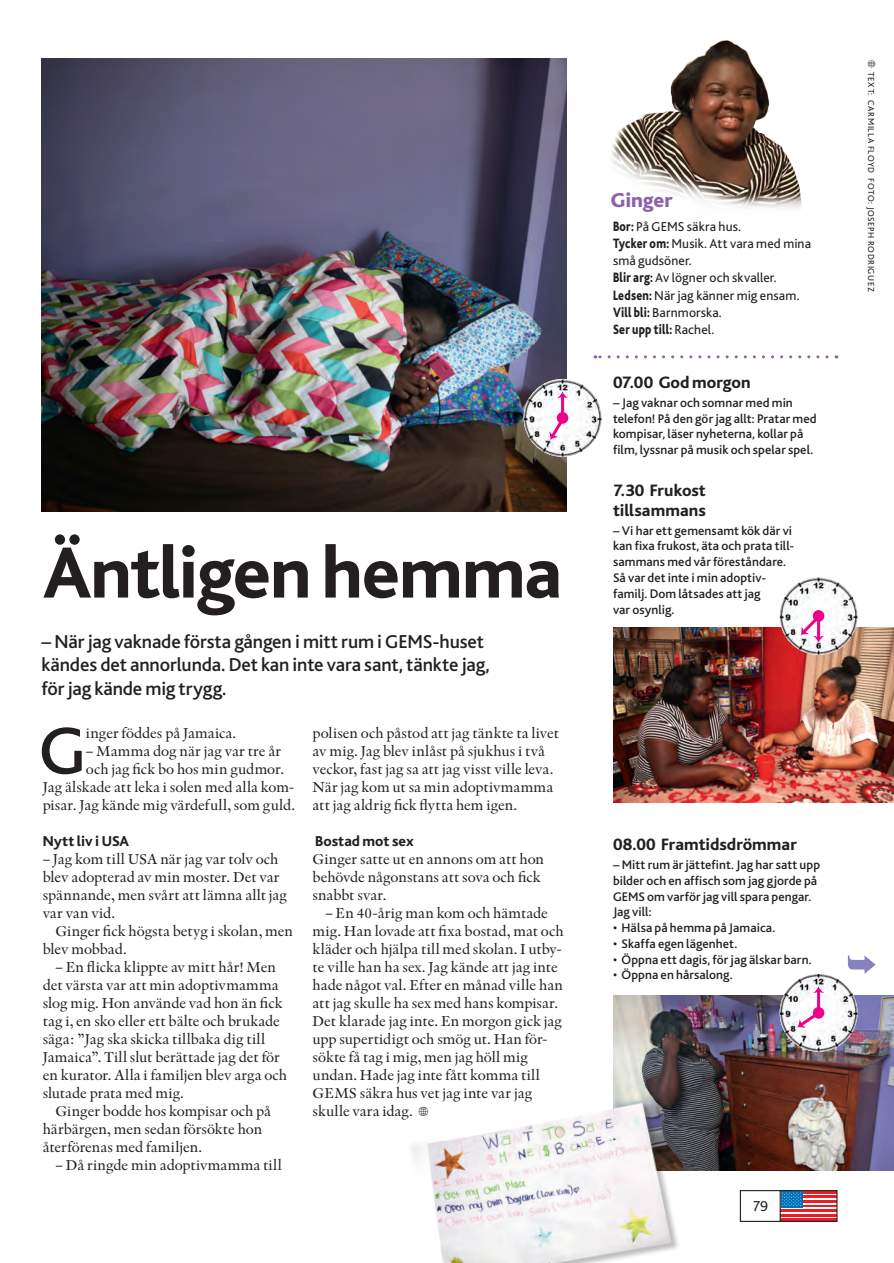
<style>
.page{position:relative;width:894px;height:1263px;background:#fff}
.page>*{position:absolute;margin:0;border:0;box-sizing:border-box;transform-origin:0 0}
.t1{font:800 75.45px "Bliss";letter-spacing:-.015em;color:#231f20}
.t2{font:500 69.6px "Bliss";color:#231f20}
.t3{font:800 21px "Bliss";letter-spacing:-.005em;color:#8c62aa}
.t4{font:500 19.5px/23.2px "Bliss";letter-spacing:-.005em;color:#231f20}
.t5{font:800 17.25px/20.2px "Bliss";color:#231f20}
.t6{font:15px/18px "Indigo";letter-spacing:-.005em;color:#231f20}
.t7{font:800 15px "Bliss";color:#231f20}
.t8{font:15px "Bliss";color:#231f20}
.t9{font:800 14.25px "Bliss";letter-spacing:.025em;color:#231f20;scale:.8 1}
.t10{font:13.5px/17.2px "Bliss";letter-spacing:.01em;color:#231f20}
.t11{font:500 13.05px/15.8px "Bliss";letter-spacing:.005em;color:#231f20}
.t12{font:9px "Bliss";letter-spacing:.07em;color:#231f20}
.s1{font-family:"Carta";font-size:13.5px}
.s2{font-weight:800;font-size:14.25px}
.s3{font-weight:400;font-size:13.5px}
</style>
<div class="page">
<div style="left:739px;top:1190px;width:53px;height:31px;border:1px solid #231f20"></div>
<hr style="left:802px;top:1191px;width:34px;height:2px;background:#ee1d23">
<hr style="left:802px;top:1195px;width:34px;height:3px;background:#ee1d23">
<hr style="left:802px;top:1200px;width:34px;height:2px;background:#ee1d23">
<hr style="left:802px;top:1204px;width:34px;height:3px;background:#ee1d23">
<hr style="left:780px;top:1207px;width:56px;height:2px;background:#fff">
<hr style="left:780px;top:1211px;width:56px;height:3px;background:#fff">
<hr style="left:780px;top:1216px;width:56px;height:2px;background:#fff">
<hr style="left:780px;top:1218px;width:56px;height:3px;background:#ee1d23">
<svg style="left:781px;top:1192px;width:21px;height:15px"></svg>
<svg style="left:781px;top:1192px;width:19px;height:14px"></svg>
<hr style="left:780px;top:1209px;width:56px;height:2px;background:#ee1d23">
<hr style="left:780px;top:1214px;width:56px;height:2px;background:#ee1d23">
<div style="left:779px;top:1190px;width:58px;height:31px;border:1px solid #231f20"></div>
<img style="left:42px;top:59px;width:524px;height:452px">
<img style="left:613px;top:628px;width:280px;height:174px">
<img style="left:613px;top:995px;width:280px;height:175px">
<img style="left:411px;top:1092px;width:277px;height:171px">
<svg style="left:594px;top:355px;width:232px;height:3px"></svg>
<img style="left:523px;top:379px;width:78px;height:78px;border-radius:39px">
<div style="left:556px;top:412px;width:12px;height:12px;background:#f28ec7;border-radius:50%"></div>
<hr style="left:561px;top:395px;width:3px;height:23px;background:#ed028c">
<svg style="left:557px;top:391px;width:10px;height:7px"></svg>
<svg style="left:548px;top:413px;width:20px;height:27px"></svg>
<img style="left:779px;top:577px;width:78px;height:78px;border-radius:39px">
<svg style="left:798px;top:611px;width:25px;height:31px"></svg>
<img style="left:779px;top:974px;width:78px;height:77px;border-radius:39px">
<hr style="left:816px;top:990px;width:3px;height:23px;background:#ed028c">
<svg style="left:812px;top:986px;width:11px;height:7px"></svg>
<svg style="left:796px;top:1008px;width:27px;height:21px"></svg>
<img style="left:612px;top:40px;width:190px;height:168px">
<svg style="left:848px;top:955px;width:27px;height:18px"></svg>
<h1 class="t1" style="left:43px;top:534px;width:520px">Äntligen hemma</h1>
<h3 class="t4" style="left:42px;top:630px;width:449px">– När jag vaknade första gången i mitt rum i GEMS-huset kändes det annorlunda. Det kan inte vara sant, tänkte jag, för jag kände mig trygg.</h3>
<h2 class="t2" style="left:39px;top:714px;width:48px">G</h2>
<p class="t6" style="left:86px;top:723px;width:152px">inger föddes på Jamaica.</p>
<p class="t6" style="left:86px;top:741px;width:197px">– Mamma dog när jag var tre år</p>
<p class="t6" style="left:86px;top:759px;width:200px">och jag fick bo hos min gudmor.</p>
<p class="t6" style="left:43px;top:777px;width:253px">Jag älskade att leka i solen med alla kom-</p>
<p class="t6" style="left:43px;top:795px;width:254px">pisar. Jag kände mig värdefull, som guld.</p>
<p class="t7" style="left:43px;top:833px;width:88px">Nytt liv i USA</p>
<p class="t6" style="left:43px;top:849px;width:246px">– Jag kom till USA när jag var tolv och blev adopterad av min moster. Det var spännande, men svårt att lämna allt jag var van vid.</p>
<p class="t6" style="left:43px;top:921px;width:252px;text-indent:13px">Ginger fick högsta betyg i skolan, men blev mobbad.</p>
<p class="t6" style="left:43px;top:957px;width:246px;text-indent:13px">– En flicka klippte av mitt hår! Men det värsta var att min adoptivmamma slog mig. Hon använde vad hon än fick tag i, en sko eller ett bälte och brukade säga: ”Jag ska skicka tillbaka dig till Jamaica”. Till slut berättade jag det för en kurator. Alla i familjen blev arga och slutade prata med mig.</p>
<p class="t6" style="left:43px;top:1101px;width:230px;text-indent:13px">Ginger bodde hos kompisar och på härbärgen, men sedan försökte hon återförenas med familjen.</p>
<p class="t6" style="left:55px;top:1155px;width:228px">– Då ringde min adoptivmamma till</p>
<p class="t6" style="left:312px;top:723px;width:248px">polisen och påstod att jag tänkte ta livet av mig. Jag blev inlåst på sjukhus i två veckor, fast jag sa att jag visst ville leva.<br>När jag kom ut sa min adoptivmamma att jag aldrig fick flytta hem igen.</p>
<p class="t7" style="left:315px;top:833px;width:100px">Bostad mot sex</p>
<p class="t6" style="left:312px;top:849px;width:233px">Ginger satte ut en annons om att hon behövde någonstans att sova och fick snabbt svar.</p>
<p class="t6" style="left:312px;top:903px;width:252px;text-indent:13px">– En 40-årig man kom och hämtade mig. Han lovade att fixa bostad, mat och kläder och hjälpa till med skolan. I utby&shy;te ville han ha sex. Jag kände att jag inte hade något val. Efter en månad ville han att jag skulle ha sex med hans kompisar.<br>Det klarade jag inte. En morgon gick jag upp supertidigt och smög ut. Han för&shy;sökte få tag i mig, men jag höll mig undan. Hade jag inte fått komma till GEMS säkra hus vet jag inte var jag skulle vara idag. <span class="s1">c</span></p>
<h3 class="t3" style="left:610px;top:189px;width:63px">Ginger</h3>
<p class="t10" style="left:612px;top:218px;width:199px"><span class="s2">Bor:</span> På GEMS säkra hus.<br><span class="s2">Tycker om:</span> Musik. Att vara med mina små gudsöner.<br><span class="s2">Blir arg:</span> Av lögner och skvaller.<br><span class="s2">Ledsen:</span> När jag känner mig ensam.<br><span class="s2">Vill bli:</span> Barnmorska.</p>
<p class="t9" style="left:612px;top:322px;width:128px">Ser upp till: <span class="s3">Rachel.</span></p>
<p class="t5" style="left:612px;top:373px;width:139px">07.00 God morgon</p>
<p class="t11" style="left:612px;top:395px;width:205px">– Jag vaknar och somnar med min telefon! På den gör jag allt: Pratar med kompisar, läser nyheterna, kollar på film, lyssnar på musik och spelar spel.</p>
<p class="t5" style="left:612px;top:480px;width:94px">7.30 Frukost tillsammans</p>
<p class="t11" style="left:612px;top:523px;width:183px">– Vi har ett gemensamt kök där vi kan fixa frukost, äta och prata till&shy;sammans med vår föreståndare.<br>Så var det inte i min adoptiv&shy;familj. Dom låtsades att jag<br>var osynlig.</p>
<p class="t12" style="left:875px;top:72px;width:221px;rotate:90deg">TEXT: CARMILLA FLOYD FOTO: JOSEPH RODRIGUEZ</p>
<p class="t5" style="left:612px;top:835px;width:185px">08.00 Framtidsdrömmar</p>
<p class="t11" style="left:612px;top:857px;width:208px">– Mitt rum är jättefint. Jag har satt upp bilder och en affisch som jag gjorde på<br>GEMS om varför jag vill spara pengar.<br>Jag vill:</p>
<p class="t11" style="left:612px;top:920px;width:164px">• Hälsa på hemma på Jamaica.</p>
<p class="t11" style="left:612px;top:936px;width:126px">• Skaffa egen lägenhet.</p>
<p class="t11" style="left:612px;top:951px;width:200px">• Öppna ett dagis, för jag älskar barn.</p>
<p class="t11" style="left:612px;top:967px;width:121px">• Öppna en hårsalong.</p>
<p class="t8" style="left:752px;top:1198px;width:17px">79</p>
</div>
